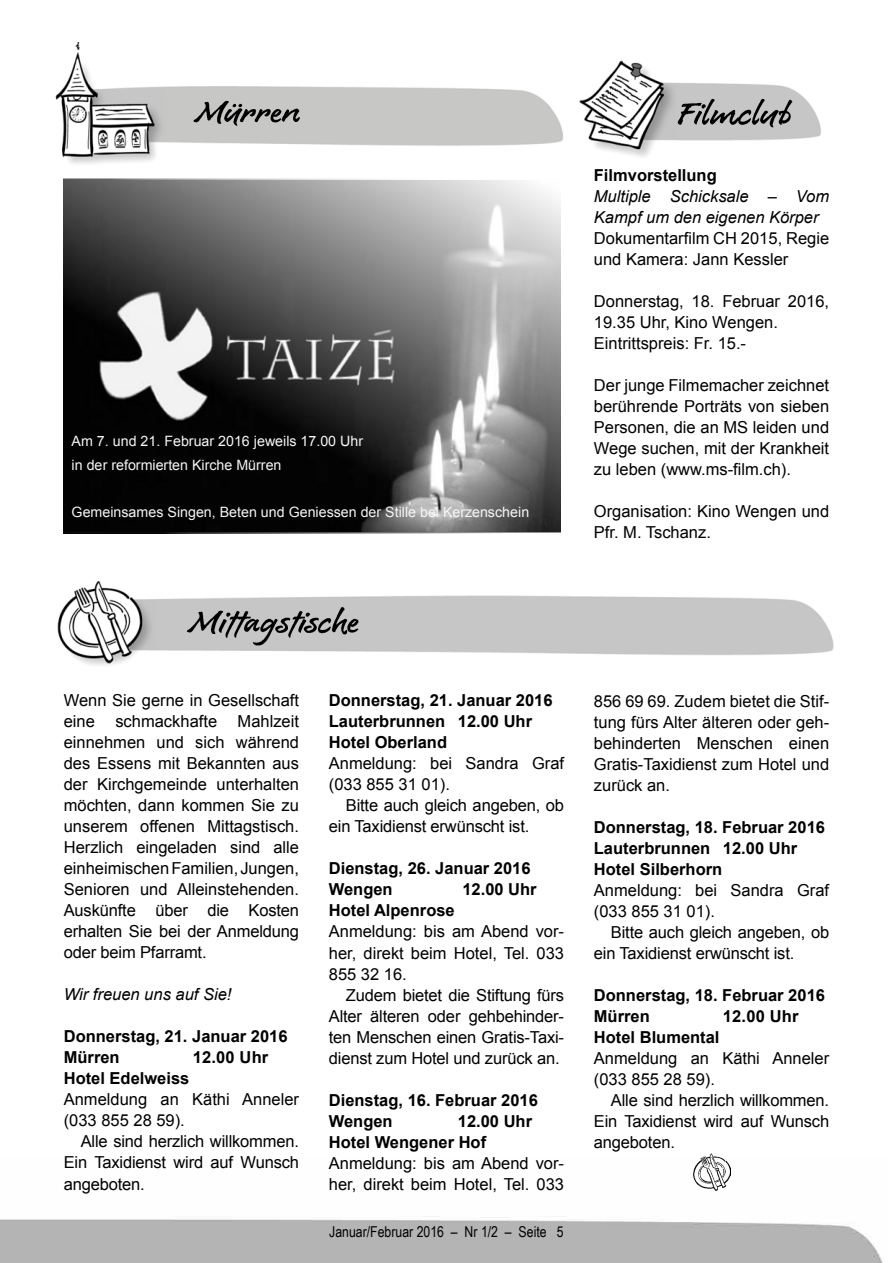
<style>
.page{position:relative;width:893px;height:1263px;background:#fff}
.page>*{position:absolute;margin:0;border:0;box-sizing:border-box;transform-origin:0 0}
.t1{font:16.5px/21px "Arial";color:#000}
.t2{font:700 16.5px/21px "Arial";color:#000}
.t3{font:italic 16.5px/21px "Arial";color:#000}
.t4{font:15px "Arial Narrow";color:#000}
.t5{font:14.25px/23.7px "Arial";color:#f6f6f6}
</style>
<div class="page">
<img style="left:57px;top:581px;width:777px;height:84px">
<img style="left:178px;top:607px;width:184px;height:41px">
<img style="left:55px;top:41px;width:508px;height:123px">
<img style="left:185px;top:98px;width:120px;height:30px">
<svg style="left:66px;top:181px;width:495px;height:350px;background:#606060"></svg>
<div style="left:63px;top:178px;width:501px;height:356px;border:2px solid #fff"></div>
<img style="left:579px;top:60px;width:242px;height:97px">
<img style="left:666px;top:96px;width:130px;height:34px">
<img style="left:693px;top:1153px;width:38px;height:38px">
<p class="t5" style="left:72px;top:429px;width:293px">Am 7. und 21. Februar 2016 jeweils 17.00 Uhr in der reformierten Kirche Mürren</p>
<p class="t5" style="left:72px;top:500px;width:459px">Gemeinsames Singen, Beten und Geniessen der Stille bei Kerzenschein</p>
<p class="t2" style="left:594px;top:165px;width:124px">Filmvorstellung</p>
<p class="t3" style="left:594px;top:186px;width:237px">Multiple Schicksale – Vom<br>Kampf um den eigenen Körper</p>
<p class="t1" style="left:594px;top:228px;width:237px">Dokumentarfilm CH 2015, Regie und Kamera: Jann Kessler</p>
<p class="t1" style="left:594px;top:291px;width:237px">Donnerstag, 18. Februar 2016,<br>19.35 Uhr, Kino Wengen.<br>Eintrittspreis: Fr. 15.-</p>
<p class="t1" style="left:594px;top:375px;width:237px;text-align:justify">Der junge Filmemacher zeichnet berührende Porträts von sieben Personen, die an MS leiden und Wege suchen, mit der Krankheit zu leben (www.ms-film.ch).</p>
<p class="t1" style="left:594px;top:501px;width:237px">Organisation: Kino Wengen und<br>Pfr. M. Tschanz.</p>
<p class="t1" style="left:64px;top:690px;width:237px;text-align:justify">Wenn Sie gerne in Gesellschaft eine schmackhafte Mahlzeit einnehmen und sich während des Essens mit Bekannten aus der Kirchgemeinde unterhalten möchten, dann kommen Sie zu unserem offenen Mittagstisch.<br>Herzlich eingeladen sind alle einheimischen Familien, Jungen, Senioren und Alleinstehenden.<br>Auskünfte über die Kosten erhalten Sie bei der Anmeldung oder beim Pfarramt.</p>
<p class="t3" style="left:64px;top:984px;width:169px">Wir freuen uns auf Sie!</p>
<p class="t2" style="left:64px;top:1027px;width:225px">Donnerstag, 21. Januar 2016<br>Mürren</p>
<p class="t2" style="left:193px;top:1048px;width:77px">12.00 Uhr</p>
<p class="t2" style="left:64px;top:1069px;width:127px">Hotel Edelweiss</p>
<p class="t1" style="left:64px;top:1089px;width:237px">Anmeldung an Käthi Anneler (033 855 28 59).</p>
<p class="t1" style="left:64px;top:1131px;width:237px;text-align:justify;text-indent:17px">Alle sind herzlich willkommen.<br>Ein Taxidienst wird auf Wunsch angeboten.</p>
<p class="t2" style="left:329px;top:691px;width:225px">Donnerstag, 21. Januar 2016<br>Lauterbrunnen 12.00 Uhr<br>Hotel Oberland</p>
<p class="t1" style="left:329px;top:753px;width:237px">Anmeldung: bei Sandra Graf (033 855 31 01).</p>
<p class="t1" style="left:329px;top:795px;width:237px;text-indent:17px">Bitte auch gleich angeben, ob ein Taxidienst erwünscht ist.</p>
<p class="t2" style="left:329px;top:859px;width:203px">Dienstag, 26. Januar 2016<br>Wengen</p>
<p class="t2" style="left:462px;top:880px;width:76px">12.00 Uhr</p>
<p class="t2" style="left:329px;top:901px;width:127px">Hotel Alpenrose</p>
<p class="t1" style="left:329px;top:921px;width:237px;text-align:justify">Anmeldung: bis am Abend vor&shy;her, direkt beim Hotel, Tel. 033<br>855 32 16.</p>
<p class="t1" style="left:329px;top:984px;width:237px;text-align:justify;text-indent:17px">Zudem bietet die Stiftung fürs Alter älteren oder gehbehinder&shy;ten Menschen einen Gratis-Taxi&shy;dienst zum Hotel und zurück an.</p>
<p class="t2" style="left:329px;top:1090px;width:211px">Dienstag, 16. Februar 2016<br>Wengen</p>
<p class="t2" style="left:329px;top:1111px;width:205px;text-indent:129px">12.00 Uhr<br>Hotel Wengener Hof</p>
<p class="t1" style="left:329px;top:1152px;width:237px">Anmeldung: bis am Abend vor&shy;her, direkt beim Hotel, Tel. 033</p>
<p class="t4" style="left:329px;top:1220px;width:236px">Januar/Februar 2016 – Nr 1/2 – Seite 5</p>
<p class="t1" style="left:594px;top:690px;width:237px;text-align:justify">856 69 69. Zudem bietet die Stif&shy;tung fürs Alter älteren oder geh&shy;behinderten Menschen einen Gratis-Taxidienst zum Hotel und zurück an.</p>
<p class="t2" style="left:594px;top:817px;width:233px">Donnerstag, 18. Februar 2016<br>Lauterbrunnen 12.00 Uhr<br>Hotel Silberhorn</p>
<p class="t1" style="left:594px;top:879px;width:237px">Anmeldung: bei Sandra Graf (033 855 31 01).</p>
<p class="t1" style="left:594px;top:921px;width:237px;text-indent:17px">Bitte auch gleich angeben, ob ein Taxidienst erwünscht ist.</p>
<p class="t2" style="left:594px;top:985px;width:233px">Donnerstag, 18. Februar 2016<br>Mürren</p>
<p class="t2" style="left:723px;top:1006px;width:77px">12.00 Uhr</p>
<p class="t2" style="left:594px;top:1027px;width:127px">Hotel Blumental</p>
<p class="t1" style="left:594px;top:1047px;width:237px">Anmeldung an Käthi Anneler (033 855 28 59).</p>
<p class="t1" style="left:594px;top:1089px;width:237px;text-align:justify;text-indent:17px">Alle sind herzlich willkommen.<br>Ein Taxidienst wird auf Wunsch angeboten.</p>
</div>
